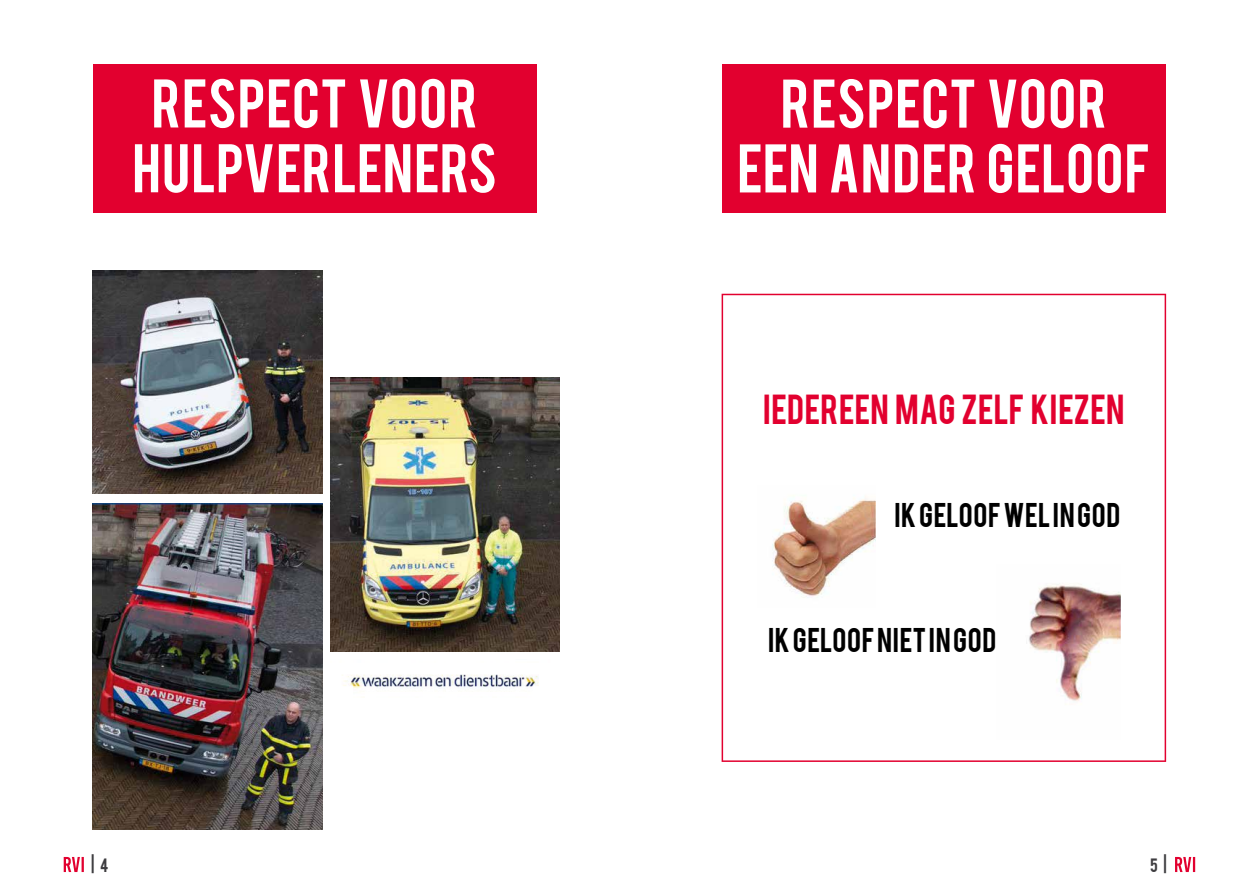
<style>
.page{position:relative;width:1259px;height:893px;background:#fff}
.page>*{position:absolute;margin:0;border:0;box-sizing:border-box;transform-origin:0 0}
.t1{font:54px/64.8px "Bebas";letter-spacing:.015em;color:#fff;text-align:center}
.t2{font:33px "Bebas";color:#e2002f}
.t3{font:27px "Bebas";letter-spacing:.025em;color:#000}
.t4{font:15.15px "Bebas";color:#3e3d40}
</style>
<div class="page">
<svg style="left:1175px;top:857px;width:20px;height:15px"></svg>
<svg style="left:64px;top:857px;width:20px;height:15px"></svg>
<svg style="left:721px;top:294px;width:445px;height:468px"></svg>
<img style="left:996px;top:565px;width:124px;height:174px">
<div style="left:93px;top:64px;width:443px;height:149px;background:#e2002f"></div>
<div style="left:722px;top:64px;width:444px;height:149px;background:#e2002f"></div>
<img style="left:330px;top:377px;width:229px;height:274px">
<img style="left:93px;top:504px;width:229px;height:325px">
<img style="left:342px;top:674px;width:197px;height:15px">
<img style="left:93px;top:270px;width:229px;height:223px">
<img style="left:758px;top:486px;width:118px;height:122px">
<p class="t1" style="left:132px;top:67px;width:366px">RESPECT VOOR<br>HULPVERLENERS</p>
<p class="t1" style="left:737px;top:68px;width:414px">RESPECT VOOR<br>EEN ANDER GELOOF</p>
<p class="t2" style="left:763px;top:385px;width:363px">IEDEREEN MAG ZELF KIEZEN</p>
<p class="t3" style="left:894px;top:495px;width:227px">IK GELOOF WEL IN GOD</p>
<p class="t3" style="left:768px;top:620px;width:230px">IK GELOOF NIET IN GOD</p>
<p class="t4" style="left:91px;top:854px;width:19px">| 4</p>
<p class="t4" style="left:1150px;top:854px;width:18px">5 |</p>
</div>
